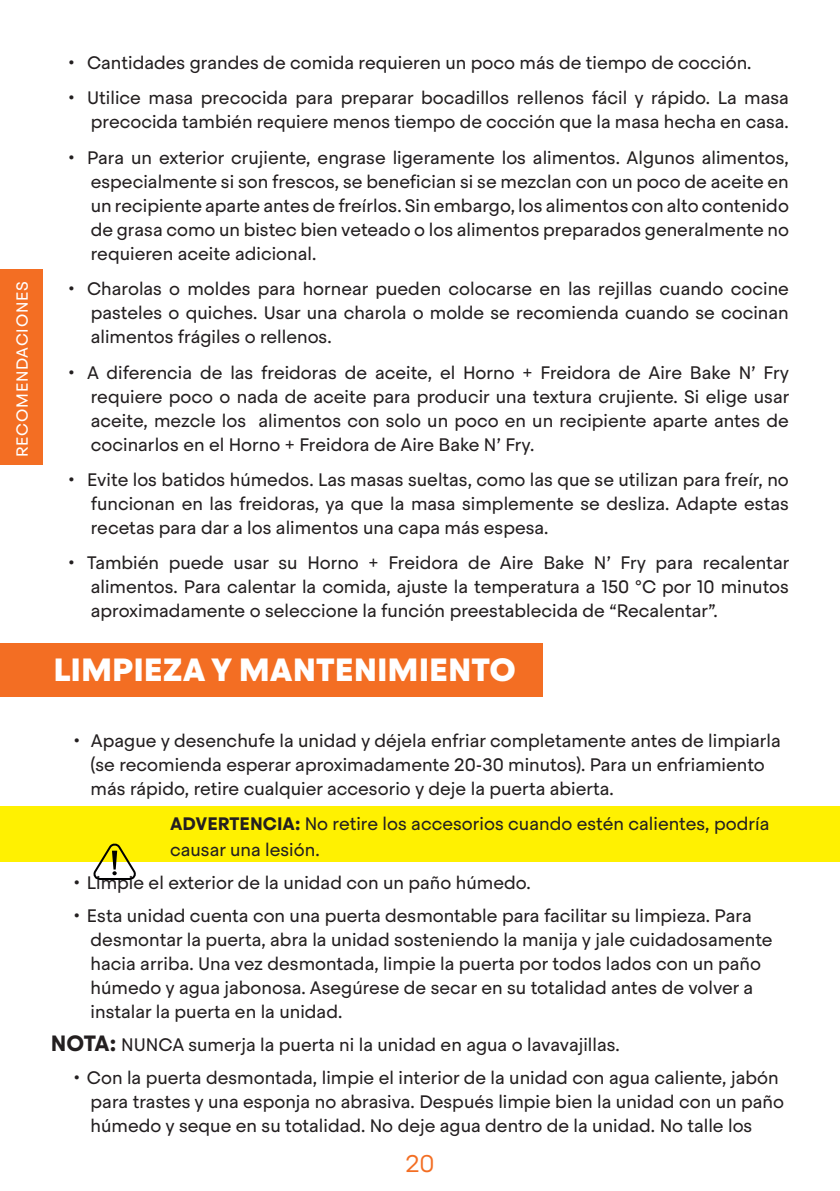
<style>
.page{position:relative;width:840px;height:1191px;background:#fff}
.page>*{position:absolute;margin:0;border:0;box-sizing:border-box;transform-origin:0 0}
.BoldNumbers{font:900 32px "Steradian";color:#fff}
.t1{font:300 24px "Steradian";color:#f36e23}
.Numbers{font:18px/24px "Steradian";color:#231f20;text-align:justify}
.BoldNumbers-2{font:16px "Steradian";letter-spacing:.05em;color:#fff}
.s1{font-weight:700}
.s2{font-weight:700;font-size:22px}
</style>
<div class="page">
<div style="left:0;top:270px;width:42px;height:195px;background:#f36e23"></div>
<div style="left:0;top:806px;width:839px;height:55px;background:#fff101"></div>
<div style="left:0;top:643px;width:542px;height:54px;background:#f36e23"></div>
<svg style="left:93px;top:843px;width:46px;height:37px"></svg>
<p class="BoldNumbers-2" style="left:12px;top:457px;width:177px;rotate:-90deg">RECOMENDACIONES</p>
<p class="Numbers" style="left:68px;top:51px;width:684px">• Cantidades grandes de comida requieren un poco más de tiempo de cocción.</p>
<p class="Numbers" style="left:68px;top:86px;width:722px;text-align:right">• Utilice masa precocida para preparar bocadillos rellenos fácil y rápido. La masa precocida también requiere menos tiempo de cocción que la masa hecha en casa.</p>
<p class="Numbers" style="left:91px;top:145px;width:699px;text-indent:-23px">• Para un exterior crujiente, engrase ligeramente los alimentos. Algunos alimentos, especialmente si son frescos, se benefician si se mezclan con un poco de aceite en un recipiente aparte antes de freírlos. Sin embargo, los alimentos con alto contenido de grasa como un bistec bien veteado o los alimentos preparados generalmente no requieren aceite adicional.</p>
<p class="Numbers" style="left:91px;top:277px;width:699px;text-indent:-23px">• Charolas o moldes para hornear pueden colocarse en las rejillas cuando cocine pasteles o quiches. Usar una charola o molde se recomienda cuando se cocinan alimentos frágiles o rellenos.</p>
<p class="Numbers" style="left:91px;top:360px;width:699px;text-indent:-23px">• A diferencia de las freidoras de aceite, el Horno + Freidora de Aire Bake N’ Fry requiere poco o nada de aceite para producir una textura crujiente. Si elige usar aceite, mezcle los alimentos con solo un poco en un recipiente aparte antes de cocinarlos en el Horno + Freidora de Aire Bake N’ Fry.</p>
<p class="Numbers" style="left:91px;top:467px;width:699px;text-indent:-23px">• Evite los batidos húmedos. Las masas sueltas, como las que se utilizan para freír, no funcionan en las freidoras, ya que la masa simplemente se desliza. Adapte estas recetas para dar a los alimentos una capa más espesa.</p>
<p class="Numbers" style="left:91px;top:551px;width:699px;text-indent:-23px">• También puede usar su Horno + Freidora de Aire Bake N’ Fry para recalentar alimentos. Para calentar la comida, ajuste la temperatura a 150 °C por 10 minutos aproximadamente o seleccione la función preestablecida de “Recalentar”.</p>
<p class="BoldNumbers" style="left:53px;top:649px;width:464px">LIMPIEZA Y MANTENIMIENTO</p>
<p class="Numbers" style="left:91px;top:728px;width:691px;text-align:left;text-indent:-17px">• Apague y desenchufe la unidad y déjela enfriar completamente antes de limpiarla (se recomienda esperar aproximadamente 20-30 minutos). Para un enfriamiento más rápido, retire cualquier accesorio y deje la puerta abierta.</p>
<p class="Numbers" style="left:170px;top:810px;width:600px;line-height:26px"><span class="s1">ADVERTENCIA:</span> No retire los accesorios cuando estén calientes, podría causar una lesión.</p>
<p class="Numbers" style="left:74px;top:870px;width:458px">• Limpie el exterior de la unidad con un paño húmedo.</p>
<p class="Numbers" style="left:91px;top:903px;width:683px;text-align:left;text-indent:-17px">• Esta unidad cuenta con una puerta desmontable para facilitar su limpieza. Para desmontar la puerta, abra la unidad sosteniendo la manija y jale cuidadosamente hacia arriba. Una vez desmontada, limpie la puerta por todos lados con un paño húmedo y agua jabonosa. Asegúrese de secar en su totalidad antes de volver a instalar la puerta en la unidad.</p>
<p class="Numbers" style="left:51px;top:1032px;width:570px"><span class="s2">NOTA:</span> NUNCA sumerja la puerta ni la unidad en agua o lavavajillas.</p>
<p class="Numbers" style="left:91px;top:1065px;width:694px;text-align:left;text-indent:-17px">• Con la puerta desmontada, limpie el interior de la unidad con agua caliente, jabón para trastes y una esponja no abrasiva. Después limpie bien la unidad con un paño húmedo y seque en su totalidad. No deje agua dentro de la unidad. No talle los</p>
<h2 class="t1" style="left:405px;top:1149px;width:31px">20</h2>
</div>
